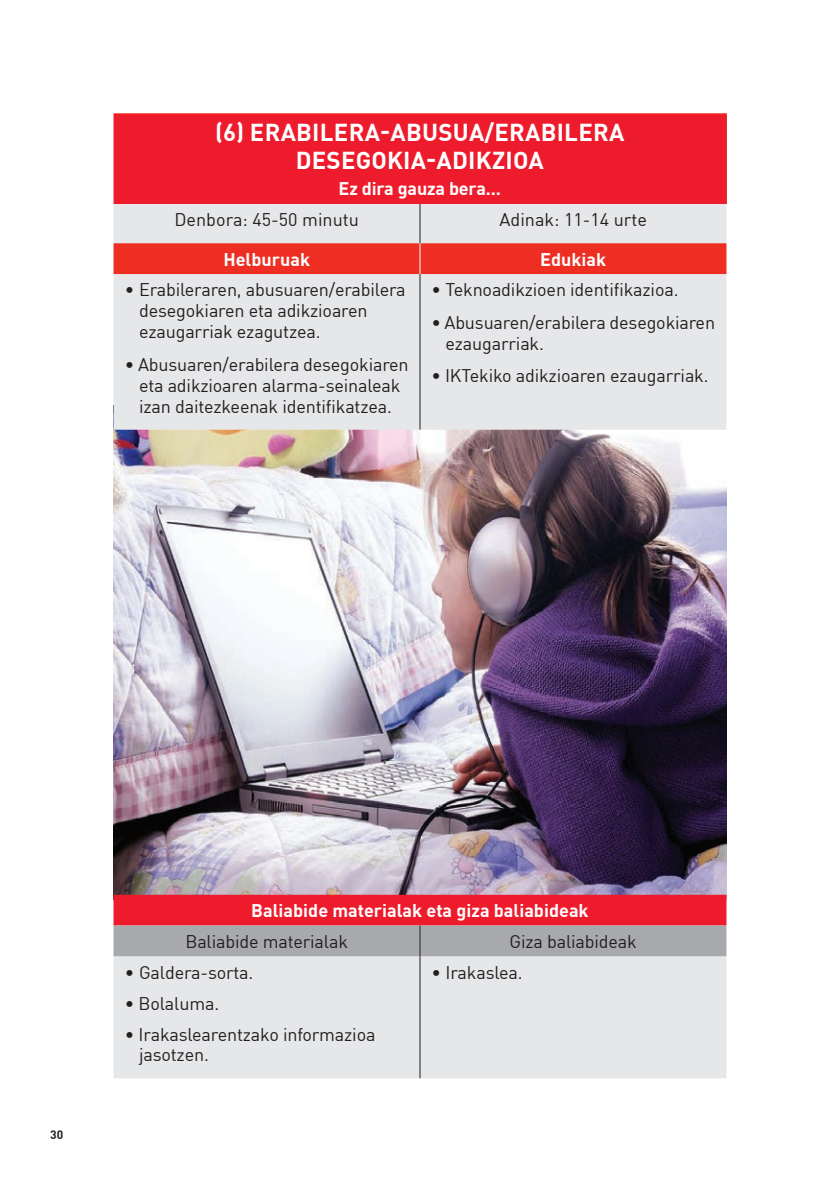
<style>
.page{position:relative;width:840px;height:1191px;background:#fff}
.page>*{position:absolute;margin:0;border:0;box-sizing:border-box;transform-origin:0 0}
.t1{font:700 24px/28.8px "DIN Pro";letter-spacing:.01em;color:#fff;text-align:center}
.t2{font:18px/21px "DIN Pro";letter-spacing:-.01em;color:#231f20}
.t3{font:700 18px "DIN Pro";color:#fff}
.t4{font:700 12px "DIN Pro";color:#231f20}
</style>
<div class="page">
<div style="left:113px;top:114px;width:612px;height:90px;background:#ee1b2c"></div>
<img style="left:113px;top:204px;width:613px;height:874px">
<div style="left:113px;top:243px;width:613px;height:31px;background:#ee2e22"></div>
<div style="left:113px;top:925px;width:613px;height:31px;background:#a8a9ad"></div>
<hr style="left:419px;top:274px;width:1px;height:156px;background:#231f20">
<hr style="left:113px;top:113px;width:307px;height:1px;background:#ee2e22">
<hr style="left:420px;top:113px;width:306px;height:1px;background:#ee2e22">
<hr style="left:725px;top:114px;width:1px;height:90px;background:#ee2e22">
<hr style="left:419px;top:925px;width:1px;height:31px;background:#231f20">
<hr style="left:419px;top:956px;width:1px;height:122px;background:#231f20">
<hr style="left:419px;top:204px;width:1px;height:39px;background:#231f20">
<hr style="left:419px;top:243px;width:1px;height:31px;background:#fff">
<p class="t1" style="left:215px;top:117px;width:410px">(6) ERABILERA-ABUSUA/ERABILERA<br>DESEGOKIA-ADIKZIOA</p>
<p class="t3" style="left:338px;top:177px;width:164px">Ez dira gauza bera...</p>
<p class="t2" style="left:174px;top:209px;width:186px">Denbora: 45-50 minutu</p>
<p class="t2" style="left:499px;top:209px;width:149px">Adinak: 11-14 urte</p>
<p class="t3" style="left:223px;top:247px;width:88px">Helburuak</p>
<p class="t3" style="left:540px;top:247px;width:67px">Edukiak</p>
<p class="t2" style="left:139px;top:279px;width:268px;text-indent:-14px">• Erabileraren, abusuaren/erabilera desegokiaren eta adikzioaren ezaugarriak ezagutzea.</p>
<p class="t2" style="left:125px;top:353px;width:285px;text-align:center">• Abusuaren/erabilera desegokiaren eta adikzioaren alarma-seinaleak izan daitezkeenak identifikatzea.</p>
<p class="t2" style="left:431px;top:279px;width:248px">• Teknoadikzioen identifikazioa.</p>
<p class="t2" style="left:445px;top:311px;width:271px;text-indent:-14px">• Abusuaren/erabilera desegokiaren ezaugarriak.</p>
<p class="t2" style="left:431px;top:365px;width:278px">• IKTekiko adikzioaren ezaugarriak.</p>
<p class="t4" style="left:50px;top:1126px;width:15px">30</p>
<p class="t3" style="left:251px;top:898px;width:339px">Baliabide materialak eta giza baliabideak</p>
<p class="t2" style="left:185px;top:930px;width:164px">Baliabide materialak</p>
<p class="t2" style="left:509px;top:930px;width:129px">Giza baliabideak</p>
<p class="t2" style="left:125px;top:961px;width:130px">• Galdera-sorta.</p>
<p class="t2" style="left:125px;top:992px;width:96px">• Bolaluma.</p>
<p class="t2" style="left:139px;top:1024px;width:238px;line-height:20px;text-indent:-14px">• Irakaslearentzako informazioa jasotzen.</p>
<p class="t2" style="left:431px;top:961px;width:93px">• Irakaslea.</p>
</div>
